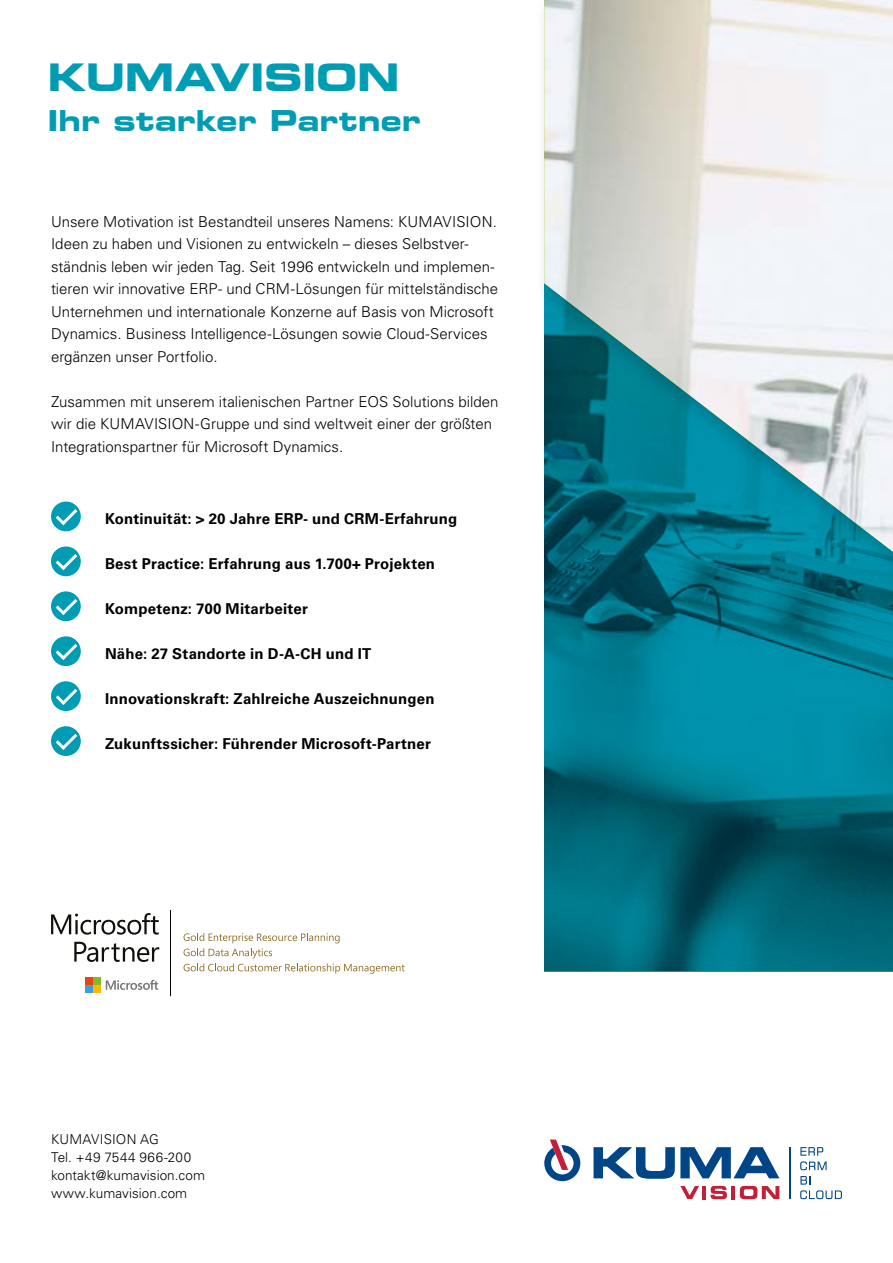
<style>
.page{position:relative;width:893px;height:1263px;background:#fff}
.page>*{position:absolute;margin:0;border:0;box-sizing:border-box;transform-origin:0 0}
.t1{font:700 expanded 37.5px "Square 721 BT";letter-spacing:-.01em;color:#009cb4}
.t2{font:700 expanded 28.5px "Square 721 BT";letter-spacing:-.005em;color:#009cb4}
.t3{font:300 15px/22.5px "Univers LT Std";color:#000}
.t4{font:700 15px "Univers LT Std";letter-spacing:.015em;color:#000}
.t5{font:300 13.5px/18px "Univers LT Std";letter-spacing:.01em;color:#000}
</style>
<div class="page">
<svg style="left:680px;top:1186px;width:19px;height:13px"></svg>
<hr style="left:702px;top:1186px;width:4px;height:13px;background:#c32038">
<svg style="left:711px;top:1186px;width:16px;height:13px"></svg>
<hr style="left:731px;top:1186px;width:4px;height:13px;background:#c32038">
<svg style="left:740px;top:1186px;width:39px;height:13px"></svg>
<svg style="left:593px;top:1147px;width:186px;height:32px"></svg>
<svg style="left:800px;top:1147px;width:27px;height:23px"></svg>
<svg style="left:800px;top:1176px;width:10px;height:8px"></svg>
<svg style="left:800px;top:1190px;width:42px;height:9px"></svg>
<hr style="left:789px;top:1147px;width:2px;height:52px;background:#004687">
<svg style="left:544px;top:1139px;width:36px;height:42px"></svg>
<div style="left:51px;top:546px;width:30px;height:30px;background:#009cb4;border-radius:50%"></div>
<svg style="left:56px;top:554px;width:21px;height:16px"></svg>
<div style="left:51px;top:501px;width:30px;height:30px;background:#009cb4;border-radius:50%"></div>
<svg style="left:56px;top:509px;width:21px;height:16px"></svg>
<div style="left:51px;top:591px;width:30px;height:30px;background:#009cb4;border-radius:50%"></div>
<svg style="left:56px;top:599px;width:21px;height:16px"></svg>
<div style="left:51px;top:636px;width:30px;height:30px;background:#009cb4;border-radius:50%"></div>
<svg style="left:56px;top:644px;width:21px;height:16px"></svg>
<div style="left:51px;top:681px;width:30px;height:30px;background:#009cb4;border-radius:50%"></div>
<svg style="left:56px;top:689px;width:21px;height:16px"></svg>
<div style="left:51px;top:726px;width:30px;height:30px;background:#009cb4;border-radius:50%"></div>
<svg style="left:56px;top:734px;width:21px;height:16px"></svg>
<svg style="left:51px;top:913px;width:108px;height:22px"></svg>
<svg style="left:74px;top:942px;width:85px;height:20px"></svg>
<svg style="left:106px;top:980px;width:52px;height:10px"></svg>
<div style="left:86px;top:977px;width:7px;height:8px;background:#e74516"></div>
<div style="left:94px;top:977px;width:7px;height:8px;background:#85b727"></div>
<div style="left:86px;top:985px;width:7px;height:8px;background:#3c9fd9"></div>
<div style="left:94px;top:985px;width:7px;height:8px;background:#fab800"></div>
<hr style="left:170px;top:910px;width:1px;height:86px;background:#000">
<svg style="left:184px;top:933px;width:221px;height:41px"></svg>
<svg style="left:544px;top:552px;width:349px;height:420px;background:#007185"></svg>
<img style="left:544px;top:0;width:349px;height:552px">
<h1 class="t1" style="left:48px;top:55px;width:353px">KUMAVISION</h1>
<h2 class="t2" style="left:48px;top:104px;width:374px">Ihr starker Partner</h2>
<p class="t3" style="left:51px;top:210px;width:448px">Unsere Motivation ist Bestandteil unseres Namens: KUMAVISION.<br>Ideen zu haben und Visionen zu entwickeln – dieses Selbstver&shy;ständnis leben wir jeden Tag. Seit 1996 entwickeln und implemen&shy;tieren wir innovative ERP- und CRM-Lösungen für mittelständische Unternehmen und internationale Konzerne auf Basis von Microsoft Dynamics. Business Intelligence-Lösungen sowie Cloud-Services ergänzen unser Portfolio.</p>
<p class="t3" style="left:51px;top:390px;width:449px">Zusammen mit unserem italienischen Partner EOS Solutions bilden wir die KUMAVISION-Gruppe und sind weltweit einer der größten<br>Integrationspartner für Microsoft Dynamics.</p>
<p class="t4" style="left:105px;top:510px;width:354px">Kontinuität: &gt; 20 Jahre ERP- und CRM-Erfahrung</p>
<p class="t4" style="left:105px;top:555px;width:332px">Best Practice: Erfahrung aus 1.700+ Projekten</p>
<p class="t4" style="left:105px;top:600px;width:204px">Kompetenz: 700 Mitarbeiter</p>
<p class="t4" style="left:105px;top:645px;width:268px">Nähe: 27 Standorte in D-A-CH und IT</p>
<p class="t4" style="left:105px;top:690px;width:331px">Innovationskraft: Zahlreiche Auszeichnungen</p>
<p class="t4" style="left:105px;top:735px;width:327px">Zukunftssicher: Führender Microsoft-Partner</p>
<p class="t5" style="left:51px;top:1130px;width:156px">KUMAVISION AG<br>Tel. +49 7544 966-200 kontakt@kumavision.com www.kumavision.com</p>
</div>
